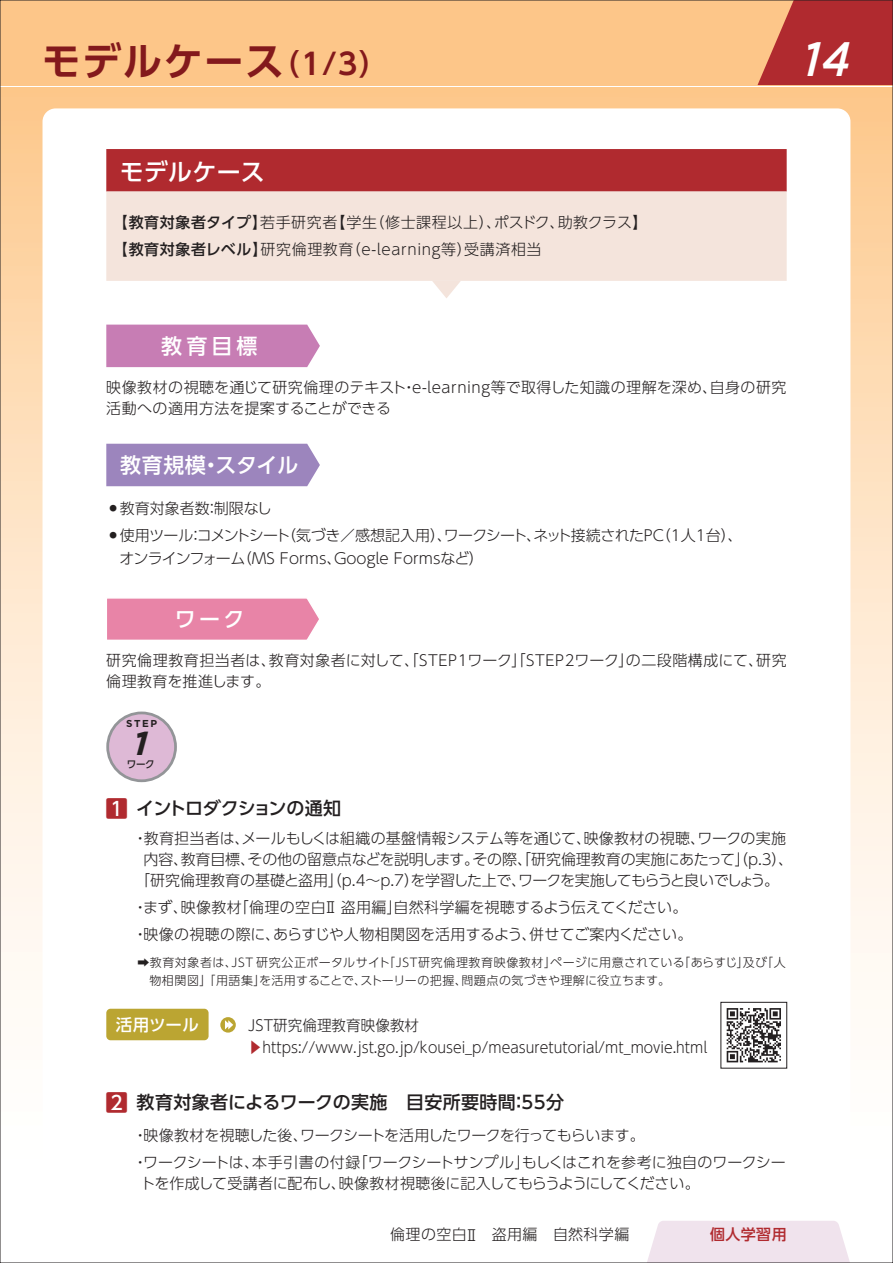
<style>
.page{position:relative;width:893px;height:1263px;background:#fff}
.page>*{position:absolute;margin:0;border:0;box-sizing:border-box;transform-origin:0 0}
.t1{font:italic 500 48px "Gotham";color:#fff;scale:.9 1}
.t2{font:700 39px "UD Shin Go Pro De";letter-spacing:.04em;color:#83191c}
.t3{font:italic 700 33.15px "Gotham";color:#231f20}
.t4{font:700 29.25px "UD Shin Go Pro De";color:#83191c}
.t5{font:500 24px "UD Shin Go Pro";letter-spacing:.01em;color:#fff}
.t6{font:500 22.5px "UD Shin Go Pro";color:#b02a2f}
.t7{font:500 21px "UD Shin Go Pro";letter-spacing:.025em;color:#fff}
.t8{font:500 18px "UD Shin Go Pro";letter-spacing:.005em;color:#231f20}
.t9{font:500 18px "UD Shin Go Pro";letter-spacing:-.04em;color:#231f20}
.t10{font:500 16.5px "UD Shin Go Pro";letter-spacing:.015em;color:#fff}
.t11{font:300 15px/27px "UD Shin Go Pro";color:#231f20}
.t12{font:300 15px/21px "UD Shin Go Pro";letter-spacing:.03em;color:#231f20}
.t13{font:300 15px "UD Shin Go Pro";color:#231f20;scale:.93 1}
.t14{font:300 15px/21px "UD Shin Go Pro";letter-spacing:-.03em;color:#231f20}
.t15{font:300 15px "UD Shin Go Pro";letter-spacing:.035em;color:#231f20}
.t16{font:300 15px "UD Shin Go Pro";letter-spacing:.025em;color:#231f20}
.t17{font:300 15px "UD Shin Go Pro";letter-spacing:-.02em;color:#231f20}
.t18{font:300 15px "UD Shin Go Pro";letter-spacing:-.035em;color:#231f20}
.t19{font:500 15px "UD Shin Go Pro";letter-spacing:.04em;color:#231f20}
.t20{font:300 15px "UD Shin Go Pro";letter-spacing:-.04em;color:#231f20}
.t21{font:300 15px "UD Shin Go Pro";letter-spacing:.04em;color:#231f20}
.t22{font:300 15px "UD Shin Go Pro";letter-spacing:-.05em;color:#231f20}
.t23{font:300 15px "UD Shin Go Pro";letter-spacing:-.065em;color:#231f20}
.t24{font:300 15px "UD Shin Go Pro";letter-spacing:-.045em;color:#231f20}
.t25{font:500 15px "UD Shin Go Pro";letter-spacing:.025em;color:#b02a2f}
.t26{font:300 12px "UD Shin Go Pro";letter-spacing:.04em;color:#231f20}
.t27{font:300 12px "UD Shin Go Pro";letter-spacing:.01em;color:#231f20}
.t28{font:300 12px "UD Shin Go Pro";letter-spacing:-.035em;color:#231f20}
.t29{font:300 12px "UD Shin Go Pro";letter-spacing:-.015em;color:#231f20}
.t30{font:700 10.05px "Gotham";color:#231f20}
.t31{font:500 10.05px "UD Shin Go Pro";color:#231f20;scale:.95 1}
.t32{font:300 7.5px "UD Shin Go Pro";color:#231f20}
.s1{font-family:"Koz Go Pr 6 N";font-weight:400}
.s2{color:#b02a2f}
</style>
<div class="page">
<img style="left:2px;top:87px;width:889px;height:903px">
<div style="left:0;top:0;width:893px;height:85px;background:#fdc689"></div>
<div style="left:43px;top:108px;width:807px;height:1112px;background:#fff;border-radius:13px"></div>
<svg style="left:757px;top:2px;width:134px;height:83px;background:#ba3f3b"></svg>
<div style="left:106px;top:149px;width:681px;height:43px;background:#b02a2f"></div>
<div style="left:106px;top:192px;width:681px;height:89px;background:#f4e4dc"></div>
<svg style="left:432px;top:281px;width:29px;height:17px"></svg>
<div style="left:106px;top:325px;width:214px;height:42px;background:#c77db4"></div>
<svg style="left:107px;top:598px;width:212px;height:42px;background:#e98aab"></svg>
<div style="left:106px;top:444px;width:214px;height:42px;background:#9c85bd"></div>
<svg style="left:106px;top:711px;width:71px;height:71px"></svg>
<div style="left:106px;top:1009px;width:103px;height:31px;background:#bba532;border-radius:4px"></div>
<svg style="left:220px;top:1017px;width:16px;height:15px"></svg>
<svg style="left:225px;top:1020px;width:8px;height:9px"></svg>
<div style="left:721px;top:1002px;width:66px;height:66px;border:1px solid #231f20"></div>
<svg style="left:727px;top:1008px;width:54px;height:54px"></svg>
<div style="left:647px;top:1221px;width:203px;height:40px;background:#f0e3ed"></div>
<h2 class="t2" style="left:42px;top:30px;width:244px">モデルケース</h2>
<h3 class="t4" style="left:271px;top:40px;width:119px">)1/3(</h3>
<h1 class="t1" style="left:803px;top:28px;width:54px">14</h1>
<h3 class="t5" style="left:120px;top:152px;width:147px">モデルケース</h3>
<p class="t19" style="left:113px;top:210px;width:156px">【教育対象者タイプ】</p>
<p class="t11" style="left:331px;top:208px;width:48px">【学生</p>
<p class="t11" style="left:558px;top:208px;width:91px">助教クラス【</p>
<p class="t11" style="left:494px;top:208px;width:72px">ポスドク、</p>
<p class="t11" style="left:369px;top:208px;width:133px">（修士課程以上）、</p>
<p class="t11" style="left:260px;top:208px;width:79px">若手研究者</p>
<p class="t19" style="left:113px;top:237px;width:156px">【教育対象者レベル】</p>
<p class="t21" style="left:346px;top:237px;width:127px">（e-learning等）</p>
<p class="t11" style="left:464px;top:235px;width:79px">受講済相当</p>
<p class="t11" style="left:261px;top:235px;width:94px">研究倫理教育</p>
<h3 class="t7" style="left:161px;top:329px;width:98px">教育目標</h3>
<p class="t12" style="left:106px;top:376px;width:612px">映像教材の視聴を通じて研究倫理のテキスト e-learning等で取得した知識の理解を深め、</p>
<p class="t11" style="left:710px;top:373px;width:78px">自身の研究</p>
<p class="t11" style="left:401px;top:373px;width:16px">・</p>
<p class="t11" style="left:106px;top:394px;width:286px">活動への適用方法を提案することができる</p>
<h3 class="t7" style="left:120px;top:448px;width:87px">教育規模</h3>
<h3 class="t7" style="left:216px;top:448px;width:84px">スタイル</h3>
<h3 class="t7" style="left:200px;top:448px;width:22px">・</h3>
<p class="t11" style="left:120px;top:494px;width:153px">教育対象者数制限なし</p>
<p class="t11" style="left:204px;top:494px;width:16px">：</p>
<p class="t32" style="left:109px;top:502px;width:9px">●</p>
<p class="t11" style="left:281px;top:521px;width:172px">（気づき／感想記入用）、</p>
<p class="t11" style="left:656px;top:521px;width:88px">（1人1台、(</p>
<p class="t22" style="left:120px;top:523px;width:172px">使用ツールコメントシート</p>
<p class="t20" style="left:444px;top:523px;width:222px">ワークシートネット接続されたPC</p>
<p class="t11" style="left:188px;top:521px;width:16px">：</p>
<p class="t32" style="left:109px;top:529px;width:9px">●</p>
<p class="t11" style="left:526px;top:521px;width:16px">、</p>
<p class="t11" style="left:334px;top:544px;width:151px">Google Formsなど(</p>
<p class="t11" style="left:237px;top:544px;width:106px">（MS Forms、</p>
<p class="t23" style="left:120px;top:546px;width:127px">オンラインフォーム</p>
<h3 class="t7" style="left:175px;top:602px;width:71px">ワーク</h3>
<p class="t15" style="left:269px;top:648px;width:366px">教育対象者に対して、「STEP1ワーク」「STEP2ワーク」</p>
<p class="t15" style="left:626px;top:648px;width:139px">の二段階構成にて、</p>
<p class="t12" style="left:106px;top:650px;width:171px">研究倫理教育担当者は、倫理教育を推進します。</p>
<p class="t11" style="left:756px;top:647px;width:32px">研究</p>
<p class="t30" style="left:126px;top:717px;width:32px">STEP</p>
<h3 class="t3" style="left:134px;top:722px;width:16px">1</h3>
<p class="t31" style="left:127px;top:756px;width:31px">ワーク</p>
<h3 class="t6" style="left:106px;top:790px;width:24px">1</h3>
<p class="t9" style="left:136px;top:794px;width:207px">イントロダクションの通知</p>
<p class="t11" style="left:144px;top:824px;width:449px">教育担当者はメールもしくは組織の基盤情報システム等を通じて、</p>
<p class="t11" style="left:235px;top:824px;width:16px">、</p>
<p class="t11" style="left:697px;top:824px;width:90px">ワークの実施</p>
<p class="t11" style="left:584px;top:824px;width:123px">映像教材の視聴、</p>
<p class="t11" style="left:133px;top:824px;width:16px">・</p>
<p class="t11" style="left:247px;top:845px;width:233px">その他の留意点などを説明します。</p>
<p class="t11" style="left:472px;top:845px;width:322px">その際、「研究倫理教育の実施にあたって」（p.3 、(</p>
<p class="t14" style="left:135px;top:848px;width:645px;text-indent:8px">内容、<br>「研究倫理教育の基礎と盗用」（p.4～p.7 を学習した上でワークを実施してもらうと良いでしょう。</p>
<p class="t11" style="left:181px;top:845px;width:76px">教育目標、</p>
<p class="t11" style="left:394px;top:866px;width:296px;text-indent:10px">）<br>自然科学編を視聴するよう伝えてください。</p>
<p class="t11" style="left:511px;top:866px;width:16px">、</p>
<p class="t11" style="left:143px;top:893px;width:46px">まず、</p>
<p class="t16" style="left:234px;top:895px;width:169px">「倫理の空白Ⅱ 盗用編」</p>
<p class="t11" style="left:181px;top:893px;width:63px">映像教材</p>
<p class="t11" style="left:133px;top:893px;width:16px">・</p>
<p class="t11" style="left:529px;top:920px;width:165px">併せてご案内ください。</p>
<p class="t11" style="left:273px;top:920px;width:265px">あらすじや人物相関図を活用するよう、</p>
<p class="t16" style="left:144px;top:922px;width:138px">映像の視聴の際に、</p>
<p class="t11" style="left:133px;top:920px;width:16px">・</p>
<p class="t26" style="left:743px;top:953px;width:26px">及び</p>
<p class="t27" style="left:550px;top:953px;width:136px">ページに用意されている</p>
<p class="t26" style="left:231px;top:953px;width:160px">JST 研究公正ポータルサイト</p>
<p class="t26" style="left:383px;top:953px;width:174px">「JST研究倫理教育映像教材」</p>
<p class="t26" style="left:678px;top:953px;width:72px">「あらすじ」</p>
<p class="t26" style="left:761px;top:953px;width:26px">「人</p>
<p class="t26" style="left:137px;top:953px;width:101px"><span class="s1">➡</span>教育対象者は、</p>
<p class="t26" style="left:461px;top:971px;width:210px">問題点の気づきや理解に役立ちます。</p>
<p class="t26" style="left:149px;top:971px;width:118px">物相関図」「用語集」</p>
<p class="t29" style="left:259px;top:971px;width:108px">を活用することで、</p>
<p class="t28" style="left:360px;top:971px;width:108px">ストーリーの把握、</p>
<p class="t10" style="left:116px;top:1011px;width:85px">活用ツール</p>
<p class="t11" style="left:248px;top:1011px;width:172px">JST研究倫理教育映像教材</p>
<p class="t13" style="left:248px;top:1035px;width:495px"><span class="s2">▶</span>https://www.jst.go j p. /kousei p_ /measuretutorial/mt_movie.html</p>
<h3 class="t6" style="left:106px;top:1084px;width:24px">2</h3>
<p class="t8" style="left:137px;top:1088px;width:381px">教育対象者によるワークの実施　目安所要時間</p>
<p class="t8" style="left:510px;top:1088px;width:56px">：55分</p>
<p class="t18" style="left:300px;top:1123px;width:346px">ワークシートを活用したワークを行ってもらいます。</p>
<p class="t11" style="left:144px;top:1121px;width:166px">映像教材を視聴した後、</p>
<p class="t11" style="left:133px;top:1121px;width:16px">・</p>
<p class="t11" style="left:353px;top:1148px;width:178px">「ワークシートサンプル」</p>
<p class="t15" style="left:252px;top:1150px;width:110px">本手引書の付録</p>
<p class="t11" style="left:522px;top:1148px;width:266px">もしくはこれを参考に独自のワークシー</p>
<p class="t24" style="left:143px;top:1150px;width:117px">ワークシートは、</p>
<p class="t11" style="left:133px;top:1148px;width:16px">・</p>
<p class="t17" style="left:339px;top:1171px;width:362px">映像教材視聴後に記入してもらうようにしてください。</p>
<p class="t11" style="left:141px;top:1169px;width:207px">トを作成して受講者に配布し、</p>
<p class="t16" style="left:476px;top:1222px;width:154px">　盗用編　自然科学編</p>
<p class="t11" style="left:390px;top:1220px;width:90px">倫理の空白Ⅱ</p>
<p class="t25" style="left:710px;top:1222px;width:78px">個人学習用</p>
</div>
